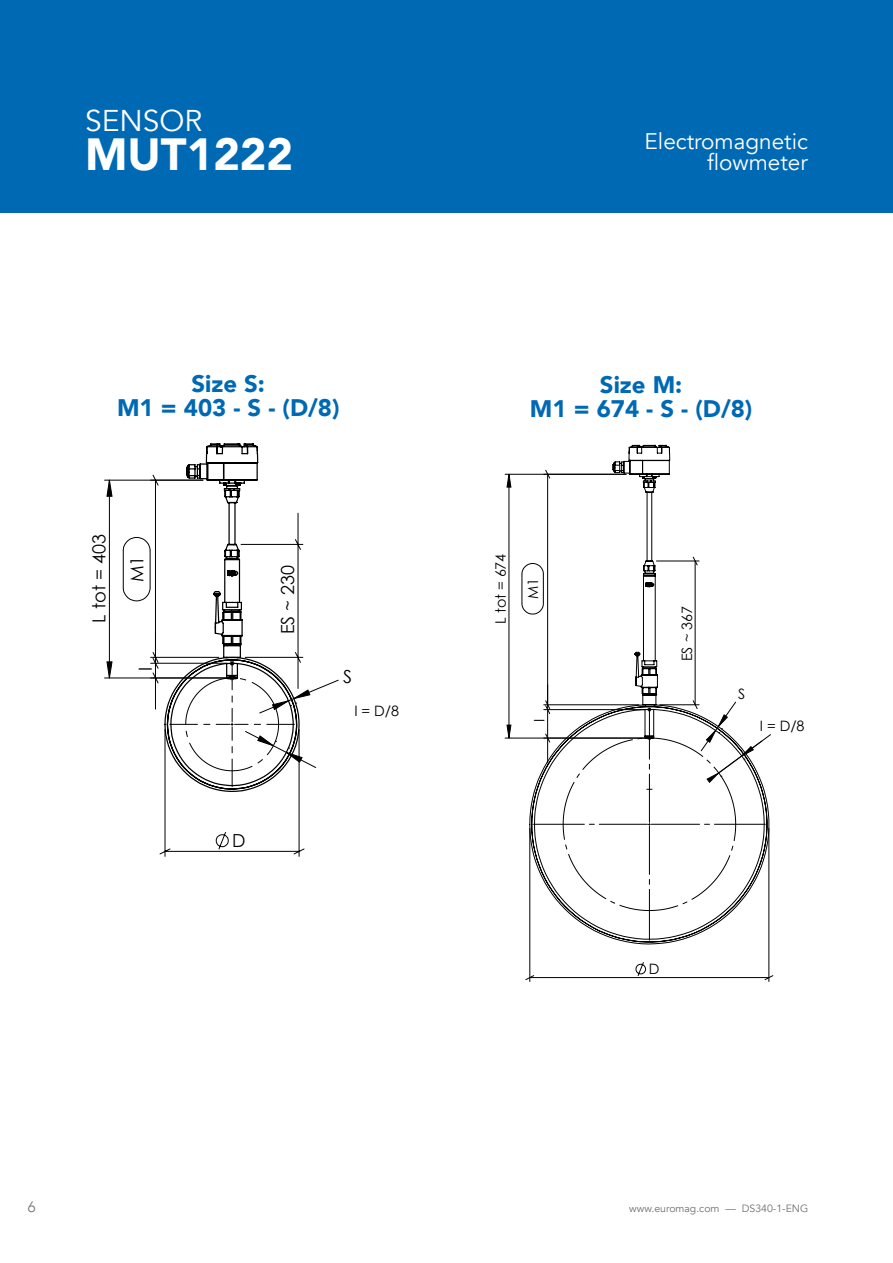
<style>
.page{position:relative;width:893px;height:1263px;background:#fff}
.page>*{position:absolute;margin:0;border:0;box-sizing:border-box;transform-origin:0 0}
.t1{font:900 45px "Avenir";color:#fff}
.t2{font:30px "Avenir";color:#fff}
.t3{font:900 24px/24px "Avenir";color:#0069b4;text-align:center}
.t4{font:22.5px/21px "Avenir";color:#fff;text-align:right}
.t5{font:18px "Century Gothic";color:#000}
.t6{font:300 15px "Avenir";color:#706f6f}
.t7{font:14.4px "Century Gothic";color:#000}
.t8{font:10.5px "Avenir";color:#706f6f}
</style>
<div class="page">
<div style="left:0;top:0;width:893px;height:213px;background:#0069b4"></div>
<svg style="left:635px;top:962px;width:11px;height:14px"></svg>
<hr style="left:509px;top:474px;width:1px;height:264px;background:#000">
<hr style="left:505px;top:474px;width:121px;height:1px;background:#000">
<hr style="left:505px;top:738px;width:140px;height:1px;background:#000">
<svg style="left:764px;top:975px;width:10px;height:5px"></svg>
<svg style="left:525px;top:975px;width:10px;height:5px"></svg>
<hr style="left:530px;top:977px;width:239px;height:1px;background:#000">
<hr style="left:768px;top:828px;width:1px;height:153px;background:#000">
<hr style="left:529px;top:828px;width:1px;height:153px;background:#000">
<svg style="left:521px;top:563px;width:8px;height:51px"></svg>
<svg style="left:506px;top:473px;width:6px;height:15px"></svg>
<svg style="left:506px;top:724px;width:6px;height:15px"></svg>
<svg style="left:529px;top:444px;width:241px;height:501px"></svg>
<hr style="left:105px;top:677px;width:122px;height:1px;background:#000">
<hr style="left:105px;top:480px;width:98px;height:1px;background:#000">
<svg style="left:106px;top:479px;width:7px;height:200px"></svg>
<svg style="left:122px;top:474px;width:217px;height:383px"></svg>
<svg style="left:164px;top:443px;width:136px;height:350px"></svg>
<p class="t2" style="left:85px;top:102px;width:119px">SENSOR</p>
<h1 class="t1" style="left:85px;top:115px;width:210px">MUT1222</h1>
<p class="t3" style="left:117px;top:371px;width:224px">Size S:<br>M1 = 403 - S - (D/8)</p>
<p class="t5" style="left:88px;top:622px;width:90px;rotate:-90deg">L tot = 403</p>
<p class="t5" style="left:126px;top:582px;width:28px;rotate:-90deg">M1</p>
<p class="t5" style="left:277px;top:634px;width:71px;rotate:-90deg">ES ~ 230</p>
<p class="t5" style="left:134px;top:671px;width:6px;rotate:-90deg">I</p>
<p class="t5" style="left:343px;top:665px;width:10px">S</p>
<p class="t7" style="left:354px;top:702px;width:46px">I = D/8</p>
<p class="t5" style="left:232px;top:830px;width:15px">D</p>
<p class="t4" style="left:645px;top:131px;width:165px">Electromagnetic flowmeter</p>
<p class="t3" style="left:530px;top:372px;width:224px">Size M:<br>M1 = 674 - S - (D/8)</p>
<p class="t7" style="left:492px;top:624px;width:72px;rotate:-90deg">L tot = 674</p>
<p class="t7" style="left:524px;top:599px;width:23px;rotate:-90deg">M1</p>
<p class="t7" style="left:531px;top:721px;width:5px;rotate:-90deg">I</p>
<p class="t7" style="left:678px;top:661px;width:57px;rotate:-90deg">ES ~ 367</p>
<p class="t7" style="left:738px;top:685px;width:9px">S</p>
<p class="t7" style="left:760px;top:717px;width:46px">I = D/8</p>
<p class="t7" style="left:649px;top:960px;width:12px">D</p>
<p class="t6" style="left:28px;top:1198px;width:9px">6</p>
<p class="t8" style="left:629px;top:1202px;width:180px">www.euromag.com — DS340-1-ENG</p>
</div>
